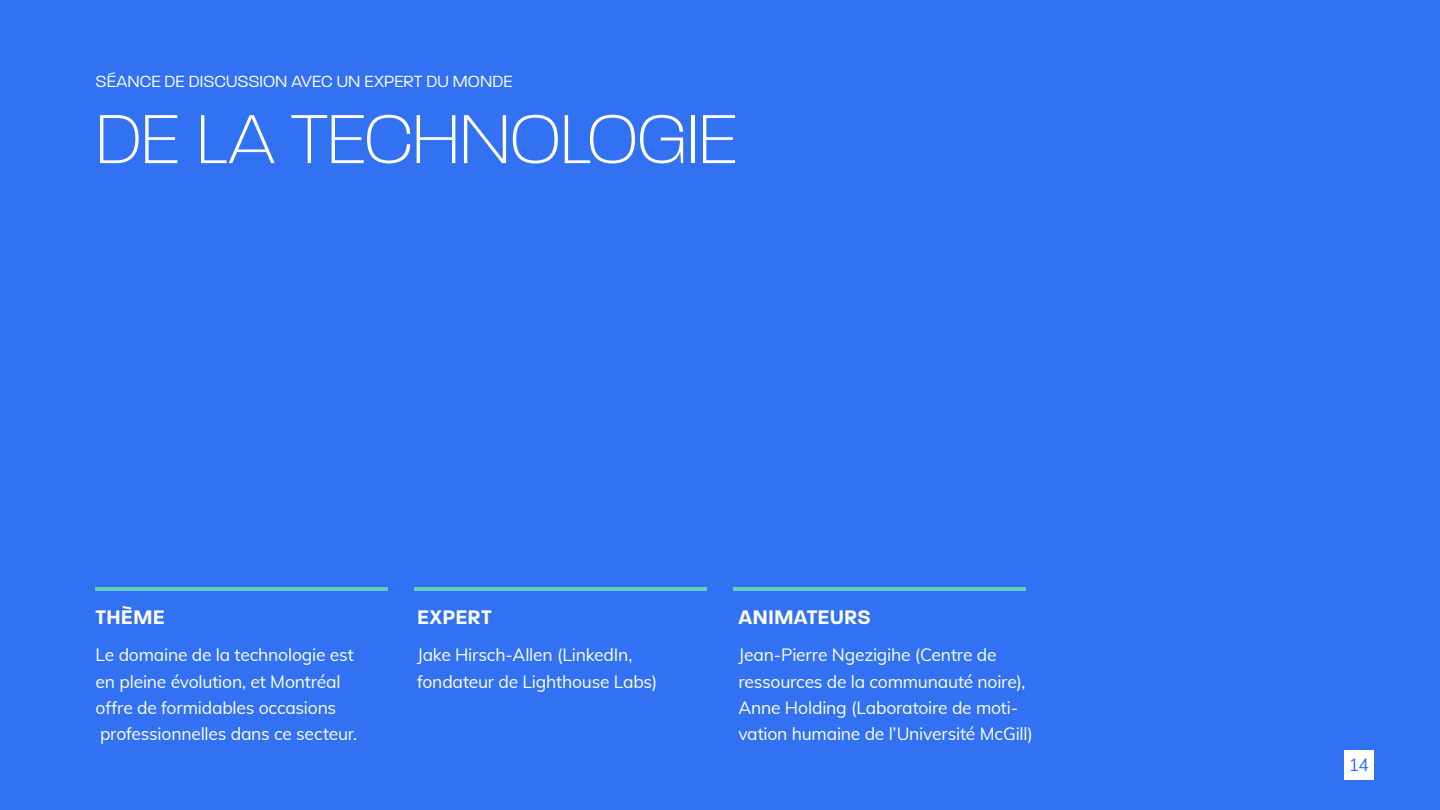
<style>
.page{position:relative;width:1440px;height:810px;background:#3271f1}
.page>*{position:absolute;margin:0;border:0;box-sizing:border-box;transform-origin:0 0}
.t1{font:200 75px "Paralucent";letter-spacing:-.01em;color:#fff}
.t2{font:600 21.25px "Paralucent";letter-spacing:.005em;color:#fff}
.t3{font:17.5px/26.2px "Muli";letter-spacing:-.015em;color:#fff}
.t4{font:300 17.5px "Paralucent";color:#fff}
.t5{font:17.5px "Muli";color:#3271f1}
</style>
<div class="page">
<div style="left:1344px;top:750px;width:30px;height:29px;background:#fff"></div>
<hr style="left:96px;top:588px;width:292px;height:3px;background:#5fcfb7">
<hr style="left:414px;top:588px;width:293px;height:3px;background:#5fcfb7">
<hr style="left:733px;top:588px;width:293px;height:3px;background:#5fcfb7">
<p class="t4" style="left:96px;top:71px;width:419px">SÉANCE DE DISCUSSION AVEC UN EXPERT DU MONDE</p>
<h1 class="t1" style="left:96px;top:95px;width:643px">DE LA TECHNOLOGIE</h1>
<p class="t2" style="left:96px;top:604px;width:71px">THÈME</p>
<p class="t3" style="left:96px;top:641px;width:263px">Le domaine de la technologie est en pleine évolution, et Montréal offre de formidables occasions professionnelles dans ce secteur.</p>
<p class="t2" style="left:417px;top:604px;width:76px">EXPERT</p>
<p class="t3" style="left:417px;top:641px;width:242px">Jake Hirsch-Allen (LinkedIn, fondateur de Lighthouse Labs)</p>
<p class="t2" style="left:738px;top:604px;width:134px">ANIMATEURS</p>
<p class="t3" style="left:738px;top:641px;width:296px">Jean-Pierre Ngezigihe (Centre de ressources de la communauté noire), Anne Holding (Laboratoire de moti&shy;vation humaine de l’Université McGill)</p>
<p class="t5" style="left:1349px;top:752px;width:22px">14</p>
</div>
